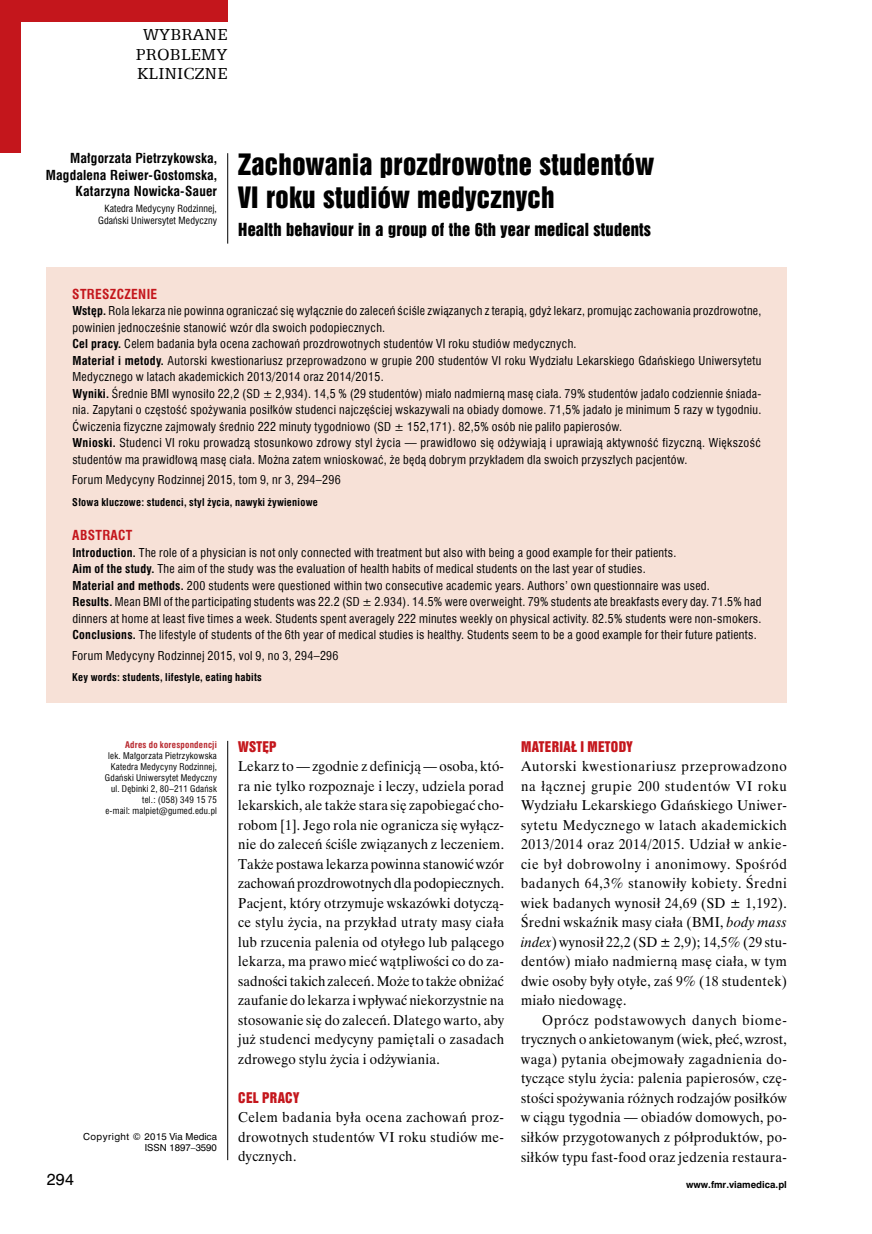
<style>
.page{position:relative;width:872px;height:1234px;background:#fff}
.page>*{position:absolute;margin:0;border:0;box-sizing:border-box;transform-origin:0 0}
.t1{font:27px/33px "Swis 921 EU";letter-spacing:.015em;color:#000}
.t2{font:18px/19.5px "Egyptian 505 EU";letter-spacing:.015em;color:#000;text-align:center}
.t3{font:16.5px "Swis 921 EU";letter-spacing:.015em;color:#000}
.t4{font:15px "Swis 721 PL";color:#000}
.t5{font:14.25px/19.5px "Time Ibis EE";letter-spacing:.025em;color:#000;text-align:justify;scale:.95 1}
.t6{font:700 13.5px/16.5px "Swis 721 Cn EU";letter-spacing:.015em;color:#000;text-align:right}
.t7{font:13.5px "Swis 921 EU";letter-spacing:.025em;color:#c4161c}
.t8{font:700 13.5px "Swis 721 Cn EU";letter-spacing:.025em;color:#c4161c}
.t9{font:12px/16.5px "Swis 721 Cn EU";letter-spacing:.025em;color:#000}
.t10{font:700 10.5px "Swis 721 Cn EU";letter-spacing:.025em;color:#000}
.t11{font:9.75px/11.9px "Swis 721 Cn EU";letter-spacing:.01em;color:#000;text-align:right}
.t12{font:9px/11.1px "Swis 721 Cn EU";letter-spacing:.025em;color:#000;text-align:right}
.t13{font:9px/10.8px "Swis 721 PL";color:#000;text-align:right}
.t14{font:700 9px "Swis 721 Cn EU";letter-spacing:.025em;color:#b8292f}
.t15{font:700 9px "Swis 721 PL";color:#000}
.s1{font-weight:700}
.s2{font-style:italic}
</style>
<div class="page">
<hr style="left:227px;top:153px;width:1px;height:1006px;background:#000">
<div style="left:0;top:0;width:227px;height:21px;background:#c4161c"></div>
<div style="left:0;top:0;width:21px;height:153px;background:#c4161c"></div>
<div style="left:222px;top:243px;width:12px;height:497px;background:#fff"></div>
<div style="left:47px;top:267px;width:740px;height:435px;background:#f7e1d7"></div>
<h2 class="t2" style="left:136px;top:24px;width:93px">WYBRANE<br>PROBLEMY<br>KLINICZNE</h2>
<p class="t6" style="left:46px;top:151px;width:173px">Małgorzata Pietrzykowska,<br>Magdalena Reiwer-Gostomska,<br>Katarzyna Nowicka-Sauer</p>
<p class="t11" style="left:98px;top:203px;width:120px">Katedra Medycyny Rodzinnej,<br>Gdański Uniwersytet Medyczny</p>
<h1 class="t1" style="left:238px;top:147px;width:417px">Zachowania prozdrowotne studentów<br>VI roku studiów medycznych</h1>
<h3 class="t3" style="left:238px;top:219px;width:414px">Health behaviour in a group of the 6th year medical students</h3>
<p class="t8" style="left:72px;top:285px;width:86px">STRESZCZENIE</p>
<p class="t9" style="left:72px;top:302px;width:690px"><span class="s1">Wstęp.</span> Rola lekarza nie powinna ograniczać się wyłącznie do zaleceń ściśle związanych z terapią, gdyż lekarz, promując zachowania prozdrowotne, powinien jednocześnie stanowić wzór dla swoich podopiecznych.<br><span class="s1">Cel pracy.</span> Celem badania była ocena zachowań prozdrowotnych studentów VI roku studiów medycznych.<br><span class="s1">Materiał i metody.</span> Autorski kwestionariusz przeprowadzono w grupie 200 studentów VI roku Wydziału Lekarskiego Gdańskiego Uniwersytetu Medycznego w latach akademickich 2013/2014 oraz 2014/2015.<br><span class="s1">Wyniki.</span> Średnie BMI wynosiło 22,2 (SD ± 2,934). 14,5 % (29 studentów) miało nadmierną masę ciała. 79% studentów jadało codziennie śniada&shy;nia. Zapytani o częstość spożywania posiłków studenci najczęściej wskazywali na obiady domowe. 71,5% jadało je minimum 5 razy w tygodniu.<br>Ćwiczenia fizyczne zajmowały średnio 222 minuty tygodniowo (SD ± 152,171). 82,5% osób nie paliło papierosów.<br><span class="s1">Wnioski.</span> Studenci VI roku prowadzą stosunkowo zdrowy styl życia — prawidłowo się odżywiają i uprawiają aktywność fizyczną. Większość studentów ma prawidłową masę ciała. Można zatem wnioskować, że będą dobrym przykładem dla swoich przyszłych pacjentów.</p>
<p class="t9" style="left:72px;top:471px;width:270px">Forum Medycyny Rodzinnej 2015, tom 9, nr 3, 294–296</p>
<p class="t10" style="left:72px;top:495px;width:247px">Słowa kluczowe: studenci, styl życia, nawyki żywieniowe</p>
<p class="t8" style="left:72px;top:527px;width:62px">ABSTRACT</p>
<p class="t9" style="left:72px;top:544px;width:690px"><span class="s1">Introduction.</span> The role of a physician is not only connected with treatment but also with being a good example for their patients.<br><span class="s1">Aim of the study.</span> The aim of the study was the evaluation of health habits of medical students on the last year of studies.<br><span class="s1">Material and methods.</span> 200 students were questioned within two consecutive academic years. Authors’ own questionnaire was used.<br><span class="s1">Results.</span> Mean BMI of the participating students was 22.2 (SD ± 2.934). 14.5% were overweight. 79% students ate breakfasts every day. 71.5% had dinners at home at least five times a week. Students spent averagely 222 minutes weekly on physical activity. 82.5% students were non-smokers.<br><span class="s1">Conclusions.</span> The lifestyle of students of the 6th year of medical studies is healthy. Students seem to be a good example for their future patients.</p>
<p class="t9" style="left:72px;top:647px;width:268px">Forum Medycyny Rodzinnej 2015, vol 9, no 3, 294–296</p>
<p class="t10" style="left:72px;top:671px;width:191px">Key words: students, lifestyle, eating habits</p>
<p class="t14" style="left:125px;top:738px;width:93px">Adres do korespondencji</p>
<p class="t12" style="left:105px;top:749px;width:114px">lek. Małgorzata Pietrzykowska<br>Katedra Medycyny Rodzinnej,<br>Gdański Uniwersytet Medyczny ul. Dębinki 2, 80–211 Gdańsk tel.: (058) 349 15 75<br>e-mail: malpiet@gumed.edu.pl</p>
<p class="t13" style="left:83px;top:1130px;width:135px">Copyright © 2015 Via Medica<br>ISSN 1897–3590</p>
<p class="t7" style="left:238px;top:737px;width:40px">WSTĘP</p>
<p class="t5" style="left:238px;top:756px;width:281px">Lekarz to — zgodnie z definicją — osoba, któ&shy;ra nie tylko rozpoznaje i leczy, udziela porad lekarskich, ale także stara się zapobiegać cho&shy;robom [1]. Jego rola nie ogranicza się wyłącz&shy;nie do zaleceń ściśle związanych z leczeniem.<br>Także postawa lekarza powinna stanowić wzór zachowań prozdrowotnych dla podopiecznych.<br>Pacjent, który otrzymuje wskazówki dotyczą&shy;ce stylu życia, na przykład utraty masy ciała lub rzucenia palenia od otyłego lub palącego lekarza, ma prawo mieć wątpliwości co do za&shy;sadności takich zaleceń. Może to także obniżać zaufanie do lekarza i wpływać niekorzystnie na stosowanie się do zaleceń. Dlatego warto, aby już studenci medycyny pamiętali o zasadach zdrowego stylu życia i odżywiania.</p>
<p class="t7" style="left:238px;top:1088px;width:63px">CEL PRACY</p>
<p class="t5" style="left:238px;top:1106px;width:281px">Celem badania była ocena zachowań proz&shy;drowotnych studentów VI roku studiów me&shy;dycznych.</p>
<p class="t7" style="left:521px;top:737px;width:113px">MATERIAŁ I METODY</p>
<p class="t5" style="left:521px;top:756px;width:281px">Autorski kwestionariusz przeprowadzono na łącznej grupie 200 studentów VI roku Wydziału Lekarskiego Gdańskiego Uniwer&shy;sytetu Medycznego w latach akademickich 2013/2014 oraz 2014/2015. Udział w ankie&shy;cie był dobrowolny i anonimowy. Spośród badanych 64,3% stanowiły kobiety. Średni wiek badanych wynosił 24,69 (SD ± 1,192).<br>Średni wskaźnik masy ciała (BMI, <span class="s2">body mass index</span>) wynosił 22,2 (SD ± 2,9); 14,5% (29 stu&shy;dentów) miało nadmierną masę ciała, w tym dwie osoby były otyłe, zaś 9% (18 studentek) miało niedowagę.</p>
<p class="t5" style="left:521px;top:1009px;width:281px;text-indent:21px">Oprócz podstawowych danych biome&shy;trycznych o ankietowanym (wiek, płeć, wzrost, waga) pytania obejmowały zagadnienia do&shy;tyczące stylu życia: palenia papierosów, czę&shy;stości spożywania różnych rodzajów posiłków w ciągu tygodnia — obiadów domowych, po&shy;siłków przygotowanych z półproduktów, po&shy;siłków typu fast-food oraz jedzenia restaura-</p>
<p class="t4" style="left:47px;top:1169px;width:29px">294</p>
<p class="t15" style="left:686px;top:1178px;width:102px">www.fmr.viamedica.pl</p>
</div>
